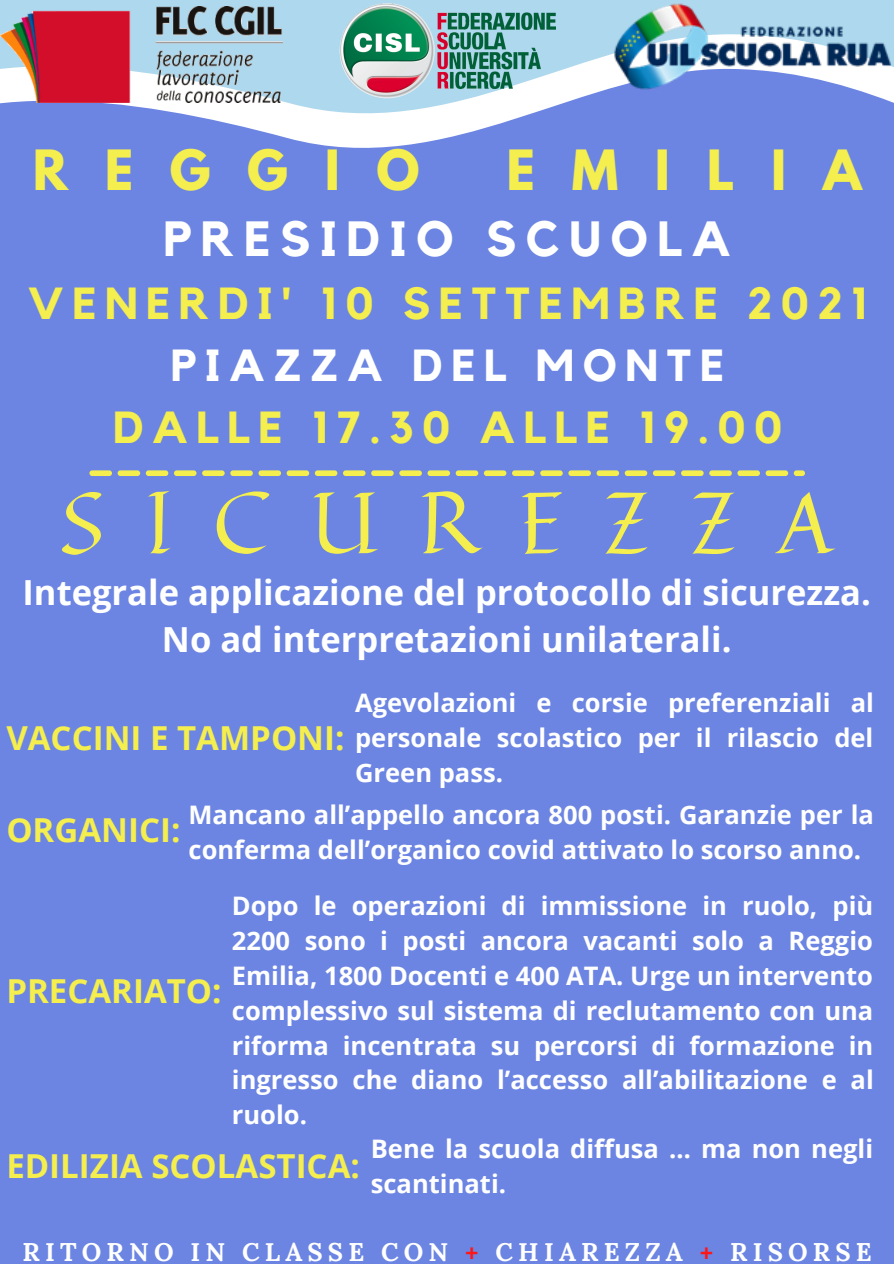
<style>
.page{position:relative;width:894px;height:1264px;background:#fff}
.page>*{position:absolute;margin:0;border:0;box-sizing:border-box;transform-origin:0 0}
.t1{font:86.4px "Quintessential";letter-spacing:.475em;color:#f4ee4e}
.t2{font:700 49.2px "Kollektif";letter-spacing:.19em;color:#fff}
.t3{font:700 49.2px "League Spartan";letter-spacing:.745em;color:#f4ee4e}
.t4{font:700 44.7px "Kollektif";letter-spacing:.19em;color:#f4ee4e}
.t5{font:700 44.7px "Kollektif";letter-spacing:.19em;color:#fff}
.t6{font:700 34.5px "Open Sans";color:#fff}
.t7{font:700 33px "Open Sans";color:#f4ee4e}
.t8{font:700 25.5px/35px "Open Sans";color:#fff}
.t9{font:700 25.5px "Lora";letter-spacing:.2em;color:#fff}
.s1{color:#ff1616}
</style>
<div class="page">
<svg style="left:0;top:67px;width:893px;height:238px;background:#7890e4"></svg>
<div style="left:0;top:305px;width:893px;height:958px;background:#6c85e2"></div>
<img style="left:0;top:6px;width:283px;height:96px">
<img style="left:338px;top:3px;width:217px;height:96px">
<img style="left:613px;top:1px;width:280px;height:93px">
<div style="left:186px;top:257px;width:492px;height:48px;background:#6c85e2"></div>
<svg style="left:89px;top:470px;width:715px;height:6px"></svg>
<p class="t3" style="left:33px;top:146px;width:388px">REGGIO</p>
<p class="t3" style="left:506px;top:146px;width:356px">EMILIA</p>
<p class="t2" style="left:163px;top:216px;width:568px">PRESIDIO SCUOLA</p>
<p class="t4" style="left:28px;top:283px;width:840px">VENERDI' 10 SETTEMBRE 2021</p>
<p class="t5" style="left:171px;top:345px;width:554px">PIAZZA DEL MONTE</p>
<p class="t4" style="left:113px;top:407px;width:670px">DALLE 17.30 ALLE 19.00</p>
<p class="t1" style="left:61px;top:454px;width:773px">SICUREZZA</p>
<p class="t6" style="left:23px;top:568px;width:849px">Integrale applicazione del protocollo di sicurezza.</p>
<p class="t6" style="left:162px;top:615px;width:571px">No ad interpretazioni unilaterali.</p>
<p class="t7" style="left:6px;top:714px;width:339px">VACCINI E TAMPONI:</p>
<p class="t8" style="left:355px;top:684px;width:520px;text-align:justify">Agevolazioni e corsie preferenziali al personale scolastico per il rilascio del Green pass.</p>
<p class="t8" style="left:188px;top:796px;width:686px">Mancano all’appello ancora 800 posti. Garanzie per la conferma dell’organico covid attivato lo scorso anno.</p>
<p class="t8" style="left:232px;top:887px;width:643px;text-align:justify">Dopo le operazioni di immissione in ruolo, più 2200 sono i posti ancora vacanti solo a Reggio Emilia, 1800 Docenti e 400 ATA. Urge un intervento complessivo sul sistema di reclutamento con una riforma incentrata su percorsi di formazione in ingresso che diano l’accesso all’abilitazione e al ruolo.</p>
<p class="t7" style="left:6px;top:807px;width:175px">ORGANICI:</p>
<p class="t7" style="left:6px;top:968px;width:217px">PRECARIATO:</p>
<p class="t7" style="left:6px;top:1142px;width:355px">EDILIZIA SCOLASTICA:</p>
<p class="t8" style="left:371px;top:1130px;width:503px">Bene la scuola diffusa … ma non negli scantinati.</p>
<p class="t9" style="left:22px;top:1234px;width:850px">RITORNO IN CLASSE CON <span class="s1">+</span> CHIAREZZA <span class="s1">+</span> RISORSE</p>
</div>
